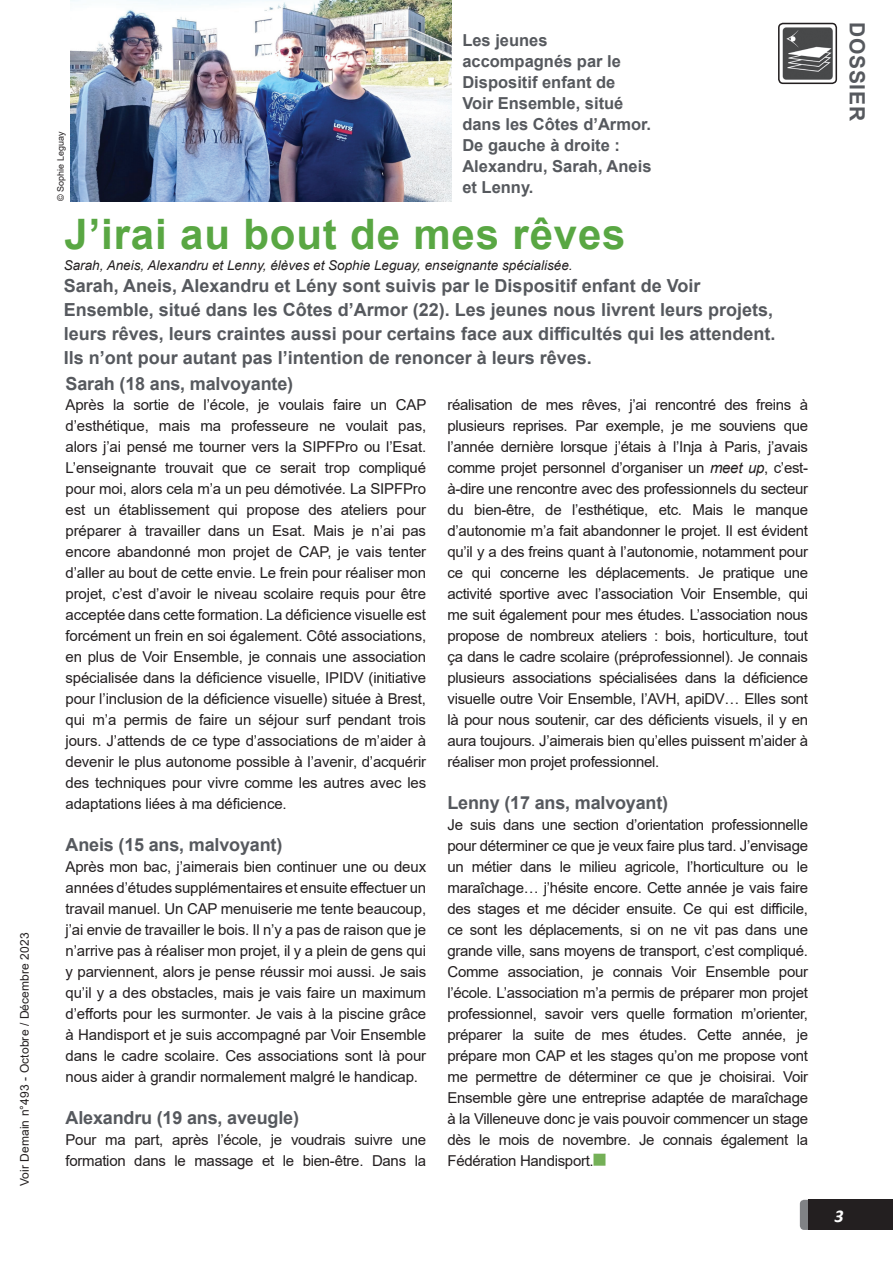
<style>
.page{position:relative;width:893px;height:1263px;background:#fff}
.page>*{position:absolute;margin:0;border:0;box-sizing:border-box;transform-origin:0 0}
.t1{font:700 42px "Arial";letter-spacing:.02em;color:#59a743}
.t2{font:700 21px "Arial";letter-spacing:.035em;color:#56595e}
.t3{font:700 18px/24px "Arial";color:#56595e}
.t4{font:italic 700 18px "Calibri";color:#fff}
.t5{font:700 16.5px/21px "Arial";color:#56595e}
.t6{font:15px/21px "Arial";letter-spacing:-.02em;color:#231f20;text-align:justify}
.t7{font:italic 13.5px "Arial";color:#231f20}
.t8{font:12px "Arial";letter-spacing:.01em;color:#231f20}
.t9{font:9px "Arial";color:#231f20}
.s1{font-style:italic}
</style>
<div class="page">
<svg style="left:800px;top:1200px;width:9px;height:30px"></svg>
<div style="left:809px;top:1200px;width:84px;height:30px;background:#231f20"></div>
<img style="left:782px;top:27px;width:51px;height:53px">
<div style="left:778px;top:23px;width:59px;height:61px;border:2px solid #231f20;border-radius:4px"></div>
<div style="left:593px;top:1154px;width:12px;height:12px;background:#74b057;border:1px solid #74b057"></div>
<img style="left:70px;top:0;width:382px;height:201px">
<p class="t8" style="left:16px;top:1186px;width:255px;rotate:-90deg">Voir Demain n°493 - Octobre / Décembre 2023</p>
<p class="t9" style="left:54px;top:201px;width:71px;rotate:-90deg">© Sophie Leguay</p>
<p class="t5" style="left:462px;top:30px;width:191px">Les jeunes accompagnés par le<br>Dispositif enfant de<br>Voir Ensemble, situé dans les Côtes d’Armor.<br>De gauche à droite :<br>Alexandru, Sarah, Aneis et Lenny.</p>
<h1 class="t1" style="left:65px;top:204px;width:563px">J’irai au bout de mes rêves</h1>
<p class="t3" style="left:64px;top:274px;width:713px">Sarah, Aneis, Alexandru et Lény sont suivis par le Dispositif enfant de Voir Ensemble, situé dans les Côtes d’Armor (22). Les jeunes nous livrent leurs projets, leurs rêves, leurs craintes aussi pour certains face aux difficultés qui les attendent.<br>Ils n’ont pour autant pas l’intention de renoncer à leurs rêves.</p>
<p class="t7" style="left:64px;top:256px;width:510px">Sarah, Aneis, Alexandru et Lenny, élèves et Sophie Leguay, enseignante spécialisée.</p>
<p class="t3" style="left:66px;top:372px;width:229px">Sarah (18 ans, malvoyante)</p>
<p class="t6" style="left:66px;top:394px;width:362px">Après la sortie de l’école, je voulais faire un CAP d’esthétique, mais ma professeure ne voulait pas, alors j’ai pensé me tourner vers la SIPFPro ou l’Esat.<br>L’enseignante trouvait que ce serait trop compliqué pour moi, alors cela m’a un peu démotivée. La SIPFPro est un établissement qui propose des ateliers pour préparer à travailler dans un Esat. Mais je n’ai pas encore abandonné mon projet de CAP, je vais tenter d’aller au bout de cette envie. Le frein pour réaliser mon projet, c’est d’avoir le niveau scolaire requis pour être acceptée dans cette formation. La déficience visuelle est forcément un frein en soi également. Côté associations, en plus de Voir Ensemble, je connais une association spécialisée dans la déficience visuelle, IPIDV (initiative pour l’inclusion de la déficience visuelle) située à Brest, qui m’a permis de faire un séjour surf pendant trois jours. J’attends de ce type d’associations de m’aider à devenir le plus autonome possible à l’avenir, d’acquérir des techniques pour vivre comme les autres avec les adaptations liées à ma déficience.</p>
<p class="t3" style="left:66px;top:832px;width:218px">Aneis (15 ans, malvoyant)</p>
<p class="t6" style="left:66px;top:856px;width:362px">Après mon bac, j’aimerais bien continuer une ou deux années d’études supplémentaires et ensuite effectuer un travail manuel. Un CAP menuiserie me tente beaucoup, j’ai envie de travailler le bois. Il n’y a pas de raison que je n’arrive pas à réaliser mon projet, il y a plein de gens qui y parviennent, alors je pense réussir moi aussi. Je sais qu’il y a des obstacles, mais je vais faire un maximum d’efforts pour les surmonter. Je vais à la piscine grâce à Handisport et je suis accompagné par Voir Ensemble dans le cadre scolaire. Ces associations sont là pour nous aider à grandir normalement malgré le handicap.</p>
<p class="t3" style="left:66px;top:1105px;width:235px">Alexandru (19 ans, aveugle)</p>
<p class="t6" style="left:66px;top:1129px;width:362px">Pour ma part, après l’école, je voudrais suivre une formation dans le massage et le bien-être. Dans la</p>
<p class="t6" style="left:447px;top:394px;width:362px">réalisation de mes rêves, j’ai rencontré des freins à plusieurs reprises. Par exemple, je me souviens que l’année dernière lorsque j’étais à l’Inja à Paris, j’avais comme projet personnel d’organiser un <span class="s1">meet up</span>, c’est&shy;à-dire une rencontre avec des professionnels du secteur du bien-être, de l’esthétique, etc. Mais le manque d’autonomie m’a fait abandonner le projet. Il est évident qu’il y a des freins quant à l’autonomie, notamment pour ce qui concerne les déplacements. Je pratique une activité sportive avec l’association Voir Ensemble, qui me suit également pour mes études. L’association nous propose de nombreux ateliers : bois, horticulture, tout ça dans le cadre scolaire (préprofessionnel). Je connais plusieurs associations spécialisées dans la déficience visuelle outre Voir Ensemble, l’AVH, apiDV… Elles sont là pour nous soutenir, car des déficients visuels, il y en aura toujours. J’aimerais bien qu’elles puissent m’aider à réaliser mon projet professionnel.</p>
<p class="t3" style="left:447px;top:790px;width:222px">Lenny (17 ans, malvoyant)</p>
<p class="t6" style="left:447px;top:814px;width:362px">Je suis dans une section d’orientation professionnelle pour déterminer ce que je veux faire plus tard. J’envisage un métier dans le milieu agricole, l’horticulture ou le maraîchage… j’hésite encore. Cette année je vais faire des stages et me décider ensuite. Ce qui est difficile, ce sont les déplacements, si on ne vit pas dans une grande ville, sans moyens de transport, c’est compliqué.<br>Comme association, je connais Voir Ensemble pour l’école. L’association m’a permis de préparer mon projet professionnel, savoir vers quelle formation m’orienter, préparer la suite de mes études. Cette année, je prépare mon CAP et les stages qu’on me propose vont me permettre de déterminer ce que je choisirai. Voir Ensemble gère une entreprise adaptée de maraîchage à la Villeneuve donc je vais pouvoir commencer un stage dès le mois de novembre. Je connais également la Fédération Handisport.</p>
<h2 class="t2" style="left:872px;top:22px;width:100px;rotate:90deg">Dossier</h2>
<p class="t4" style="left:834px;top:1203px;width:11px">3</p>
</div>
